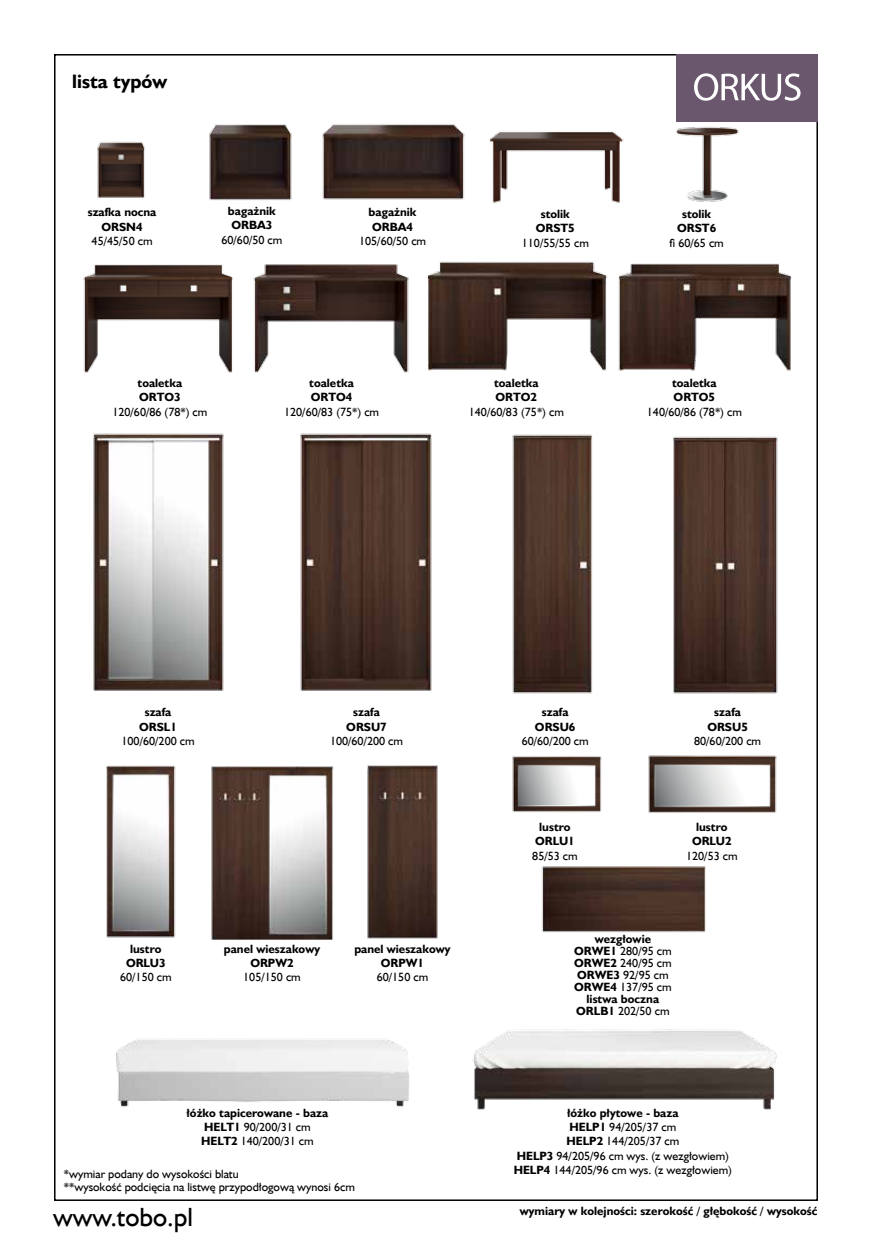
<style>
.page{position:relative;width:872px;height:1255px;background:#fff}
.page>*{position:absolute;margin:0;border:0;box-sizing:border-box;transform-origin:0 0}
.t1{font:54.9px "Myriad Arabic";letter-spacing:-.02em;color:#fff}
.t2{font:26.4px "Humanst 521 EU";color:#000}
.t3{font:700 19.5px "Humanst 521 EU";color:#000}
.t4{font:700 12px/14.4px "Humanst 521 EU";color:#000;text-align:center}
.t5{font:12px/14.4px "Humanst 521 EU";color:#000;text-align:center}
.s1{font-weight:400}
.s2{font-weight:700}
</style>
<div class="page">
<div style="left:676px;top:54px;width:142px;height:67px;background:#6a576e"></div>
<img style="left:97px;top:141px;width:48px;height:57px">
<img style="left:673px;top:436px;width:105px;height:258px">
<img style="left:512px;top:434px;width:80px;height:260px">
<img style="left:300px;top:433px;width:132px;height:258px">
<img style="left:93px;top:433px;width:131px;height:258px">
<img style="left:209px;top:124px;width:83px;height:76px">
<img style="left:322px;top:124px;width:143px;height:76px">
<img style="left:489px;top:131px;width:135px;height:72px">
<img style="left:676px;top:127px;width:63px;height:75px">
<img style="left:367px;top:765px;width:71px;height:174px">
<img style="left:211px;top:766px;width:123px;height:173px">
<img style="left:107px;top:765px;width:69px;height:173px">
<img style="left:648px;top:755px;width:129px;height:58px">
<img style="left:512px;top:756px;width:90px;height:56px">
<img style="left:541px;top:866px;width:165px;height:67px">
<img style="left:427px;top:261px;width:180px;height:110px">
<img style="left:607px;top:263px;width:185px;height:108px">
<img style="left:83px;top:264px;width:150px;height:109px">
<img style="left:253px;top:264px;width:156px;height:109px">
<img style="left:473px;top:1029px;width:304px;height:81px">
<img style="left:116px;top:1039px;width:293px;height:68px">
<h3 class="t3" style="left:72px;top:69px;width:96px">lista typów</h3>
<h1 class="t1" style="left:692px;top:49px;width:111px">ORKUS</h1>
<p class="t4" style="left:88px;top:205px;width:70px">szafka nocna<br>ORSN4</p>
<p class="t5" style="left:92px;top:234px;width:62px">45/45/50 cm</p>
<p class="t4" style="left:228px;top:204px;width:49px;text-align:left">bagażnik<br>ORBA3</p>
<p class="t5" style="left:221px;top:232px;width:62px">60/60/50 cm</p>
<p class="t4" style="left:368px;top:205px;width:49px;text-align:left">bagażnik<br>ORBA4</p>
<p class="t5" style="left:359px;top:234px;width:69px">105/60/50 cm</p>
<p class="t4" style="left:536px;top:207px;width:40px">stolik<br>ORST5</p>
<p class="t5" style="left:522px;top:235px;width:69px">110/55/55 cm</p>
<p class="t4" style="left:138px;top:375px;width:46px;text-align:left">toaletka<br>ORTO3</p>
<p class="t5" style="left:112px;top:404px;width:97px">120/60/86 (78*) cm</p>
<p class="t4" style="left:309px;top:375px;width:46px;text-align:left">toaletka<br>ORTO4</p>
<p class="t5" style="left:284px;top:404px;width:97px">120/60/83 (75*) cm</p>
<p class="t4" style="left:494px;top:375px;width:46px;text-align:left">toaletka<br>ORTO2</p>
<p class="t5" style="left:469px;top:404px;width:97px">140/60/83 (75*) cm</p>
<p class="t4" style="left:677px;top:207px;width:40px">stolik<br>ORST6</p>
<p class="t5" style="left:669px;top:235px;width:56px">fi 60/65 cm</p>
<p class="t4" style="left:672px;top:375px;width:46px;text-align:left">toaletka<br>ORTO5</p>
<p class="t5" style="left:647px;top:404px;width:97px">140/60/86 (78*) cm</p>
<p class="t4" style="left:139px;top:705px;width:39px">szafa<br>ORSL1</p>
<p class="t5" style="left:121px;top:733px;width:75px">100/60/200 cm</p>
<p class="t4" style="left:346px;top:705px;width:42px">szafa<br>ORSU7</p>
<p class="t5" style="left:330px;top:733px;width:75px">100/60/200 cm</p>
<p class="t4" style="left:126px;top:941px;width:41px">lustro<br>ORLU3</p>
<p class="t5" style="left:120px;top:970px;width:53px">60/150 cm</p>
<p class="t4" style="left:224px;top:941px;width:98px">panel wieszakowy<br>ORPW2</p>
<p class="t5" style="left:243px;top:970px;width:59px">105/150 cm</p>
<p class="t4" style="left:354px;top:941px;width:98px">panel wieszakowy<br>ORPW1</p>
<p class="t5" style="left:377px;top:970px;width:53px">60/150 cm</p>
<p class="t4" style="left:535px;top:705px;width:42px">szafa<br>ORSU6</p>
<p class="t5" style="left:522px;top:733px;width:69px">60/60/200 cm</p>
<p class="t4" style="left:707px;top:705px;width:42px">szafa<br>ORSU5</p>
<p class="t5" style="left:694px;top:733px;width:69px">80/60/200 cm</p>
<p class="t4" style="left:535px;top:819px;width:41px">lustro<br>ORLU1</p>
<p class="t5" style="left:532px;top:848px;width:47px">85/53 cm</p>
<p class="t4" style="left:692px;top:819px;width:41px">lustro<br>ORLU2</p>
<p class="t5" style="left:686px;top:848px;width:53px">120/53 cm</p>
<p class="t4" style="left:574px;top:933px;width:99px;line-height:12px">wezgłowie<br>ORWE1 <span class="s1">280/95 cm<br></span>ORWE2 <span class="s1">240/95 cm<br></span>ORWE3 <span class="s1">92/95 cm<br></span>ORWE4 <span class="s1">137/95 cm </span>listwa boczna<br>ORLB1 <span class="s1">202/50 cm</span></p>
<p class="t4" style="left:187px;top:1105px;width:143px">łóżko tapicerowane - baza<br>HELT1 <span class="s1">90/200/31 cm<br></span>HELT2 <span class="s1">140/200/31 cm</span></p>
<p class="t5" style="left:514px;top:1105px;width:220px"><span class="s2">łóżko płytowe - baza<br>HELP1</span> 94/205/37 cm<br><span class="s2">HELP2</span> 144/205/37 cm<br><span class="s2">HELP3</span> 94/205/96 cm wys. (z wezgłowiem)<br><span class="s2">HELP4</span> 144/205/96 cm wys. (z wezgłowiem)</p>
<p class="t5" style="left:64px;top:1167px;width:292px;line-height:13px;text-align:left">*wymiar podany do wysokości blatu<br>**wysokość podcięcia na listwę przypodłogową wynosi 6cm</p>
<h2 class="t2" style="left:53px;top:1200px;width:141px">www.tobo.pl</h2>
<p class="t4" style="left:520px;top:1203px;width:299px">wymiary w kolejności: szerokość / głębokość / wysokość</p>
</div>
